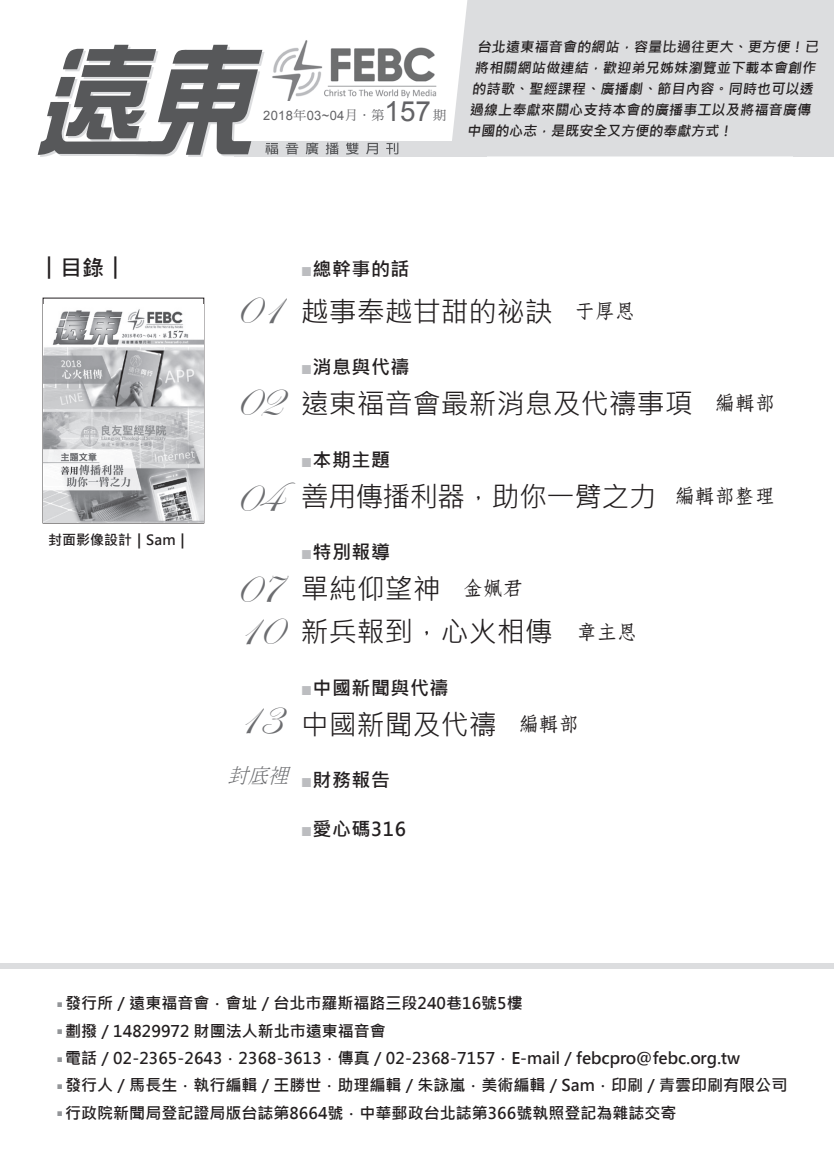
<style>
.page{position:relative;width:834px;height:1168px;background:#fff}
.page>*{position:absolute;margin:0;border:0;box-sizing:border-box;transform-origin:0 0}
.t1{font:48px/92.2px "Edwardian Script ITC";color:#6c6d70}
.t2{font:28px/43.4px "Microsoft Jheng Hei";color:#231f20}
.t3{font:28px "Microsoft Jheng Hei";letter-spacing:-.025em;color:#231f20}
.t4{font:700 22px "Microsoft Jheng Hei";color:#231f20}
.t5{font:italic 300 20px "Adobe Ming Std";color:#6c6d70}
.t6{font:700 19px "Microsoft Jheng Hei";letter-spacing:.025em;color:#231f20}
.C1內文_黑體{font:700 16px "Microsoft Jheng Hei";color:#231f20}
.t7{font:700 14px "Microsoft Jheng Hei";color:#231f20}
.t8{font:13px "Arial";letter-spacing:.025em;color:#636366}
.s1{font-family:"DF Ming Md HK BF"}
.s2{font-size:27.8px}
.s3{color:#bcbdc0}
.s4{font-size:10px;color:#939598}
</style>
<div class="page">
<div style="left:452px;top:0;width:381px;height:156px;background:#dcdddf"></div>
<div style="left:234px;top:141px;width:252px;height:15px;background:#dcdddf"></div>
<svg style="left:38px;top:45px;width:240px;height:112px"></svg>
<svg style="left:286px;top:143px;width:12px;height:11px"></svg>
<svg style="left:306px;top:143px;width:12px;height:11px"></svg>
<svg style="left:326px;top:143px;width:12px;height:11px"></svg>
<svg style="left:346px;top:143px;width:12px;height:12px"></svg>
<svg style="left:366px;top:143px;width:12px;height:11px"></svg>
<svg style="left:386px;top:143px;width:12px;height:12px"></svg>
<div style="left:0;top:964px;width:833px;height:5px;background:#dcdddf"></div>
<img style="left:43px;top:309px;width:160px;height:213px">
<img style="left:269px;top:40px;width:168px;height:61px">
<p class="t8" style="left:263px;top:107px;width:184px">2018<span class="s1">年</span>03~04<span class="s1">月．第</span><span class="s2">157</span><span class="s1">期</span></p>
<p class="t7" style="left:477px;top:38px;width:345px">台北遠東福音會的網站，容量比過往更大、更方便！已</p>
<p class="t7" style="left:474px;top:59px;width:345px">將相關網站做連結，歡迎弟兄姊妹瀏覽並下載本會創作</p>
<p class="t7" style="left:472px;top:80px;width:345px">的詩歌、聖經課程、廣播劇、節目內容。同時也可以透</p>
<p class="t7" style="left:469px;top:101px;width:345px">過線上奉獻來關心支持本會的廣播事工以及將福音廣傳</p>
<p class="t7" style="left:466px;top:122px;width:270px">中國的心志，是既安全又方便的奉獻方式！</p>
<h3 class="t4" style="left:38px;top:254px;width:89px">︱目錄︱</h3>
<p class="t6" style="left:300px;top:257px;width:110px"><span class="s3">■</span>總幹事的話</p>
<h2 class="t2" style="left:300px;top:290px;width:335px">越事奉越甘甜的祕訣 <sup>于厚恩</sup></h2>
<p class="t6" style="left:300px;top:355px;width:110px"><span class="s3">■</span>消息與代禱</p>
<h2 class="t2" style="left:300px;top:382px;width:475px">遠東福音會最新消息及代禱事項 <sup>編輯部</sup></h2>
<p class="t6" style="left:300px;top:448px;width:91px"><span class="s3">■</span>本期主題</p>
<h2 class="t3" style="left:300px;top:479px;width:475px">善用傳播利器，助你一臂之力 <sup>編輯部整理</sup></h2>
<p class="t6" style="left:300px;top:540px;width:91px"><span class="s3">■</span>特別報導</p>
<h2 class="t2" style="left:300px;top:567px;width:337px">單純仰望神 <sup>金姵君<br></sup>新兵報到，心火相傳 <sup>章主恩</sup></h2>
<p class="t6" style="left:300px;top:676px;width:149px"><span class="s3">■</span>中國新聞與代禱</p>
<h2 class="t2" style="left:300px;top:703px;width:279px">中國新聞及代禱 <sup>編輯部</sup></h2>
<p class="t6" style="left:300px;top:768px;width:91px"><span class="s3">■</span>財務報告</p>
<p class="t6" style="left:300px;top:817px;width:107px"><span class="s3">■</span>愛心碼316</p>
<h1 class="t1" style="left:235px;top:264px;width:47px">01<br>02</h1>
<h1 class="t1" style="left:235px;top:454px;width:47px;line-height:90.2px">04<br>07</h1>
<h1 class="t1" style="left:235px;top:587px;width:47px;line-height:89.2px">10<br>13</h1>
<p class="t5" style="left:228px;top:765px;width:67px">封底裡</p>
<p class="t7" style="left:48px;top:531px;width:143px">封面影像設計｜Sam｜</p>
<p class="C1內文_黑體" style="left:57px;top:993px;width:467px"><span class="s4">■</span> 發行所／遠東福音會．會址／台北市羅斯福路三段240巷16號5樓</p>
<p class="C1內文_黑體" style="left:57px;top:1021px;width:330px"><span class="s4">■</span> 劃撥／14829972 財團法人新北市遠東福音會</p>
<p class="C1內文_黑體" style="left:57px;top:1048px;width:685px"><span class="s4">■</span> 電話／02-2365-2643．2368-3613．傳真／02-2368-7157．E-mail／febcpro@febc.org.tw</p>
<p class="C1內文_黑體" style="left:57px;top:1075px;width:732px"><span class="s4">■</span> 發行人／馬長生．執行編輯／王勝世．助理編輯／朱詠嵐．美術編輯／Sam．印刷／青雲印刷有限公司</p>
<p class="C1內文_黑體" style="left:57px;top:1103px;width:621px"><span class="s4">■</span> 行政院新聞局登記證局版台誌第8664號．中華郵政台北誌第366號執照登記為雜誌交寄</p>
</div>
